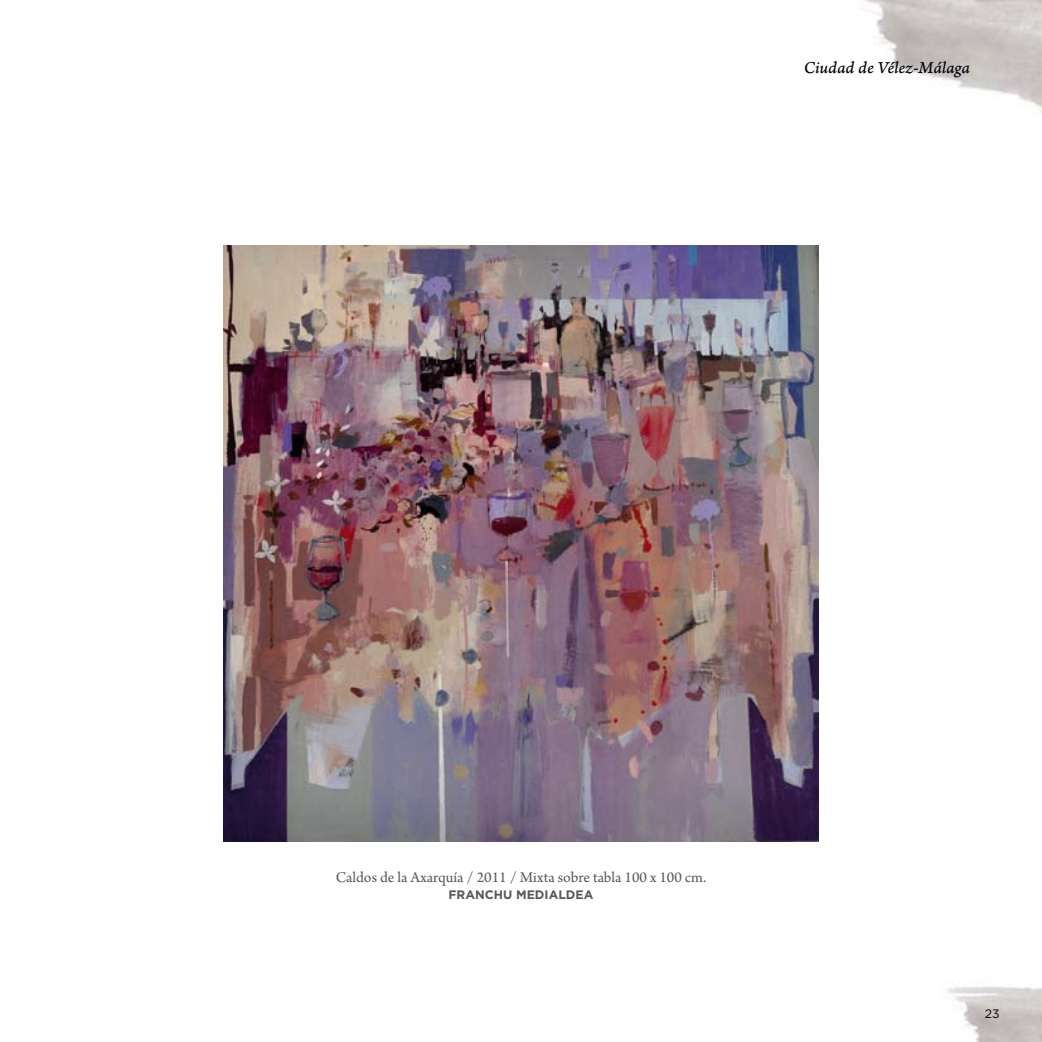
<style>
.page{position:relative;width:1042px;height:1042px;background:#fff}
.page>*{position:absolute;margin:0;border:0;box-sizing:border-box;transform-origin:0 0}
.t1{font:17.5px "Arno Pro Italic Caption";letter-spacing:-.005em;color:#000}
.t2{font:15.75px "Arno Pro";color:#58585a}
.t3{font:700 12.25px "Gotham";color:#58585a}
.t4{font:12.25px "Gotham";color:#000}
</style>
<div class="page">
<img style="left:947px;top:986px;width:95px;height:56px">
<img style="left:864px;top:0;width:178px;height:112px">
<img style="left:223px;top:246px;width:596px;height:595px">
<p class="t1" style="left:804px;top:57px;width:168px">Ciudad de Vélez-Málaga</p>
<p class="t2" style="left:336px;top:868px;width:372px">Caldos de la Axarquía / 2011 / Mixta sobre tabla 100 x 100 cm.</p>
<p class="t3" style="left:448px;top:887px;width:146px">FRANCH U MEDIALDEA</p>
<p class="t4" style="left:985px;top:1007px;width:16px">23</p>
</div>
